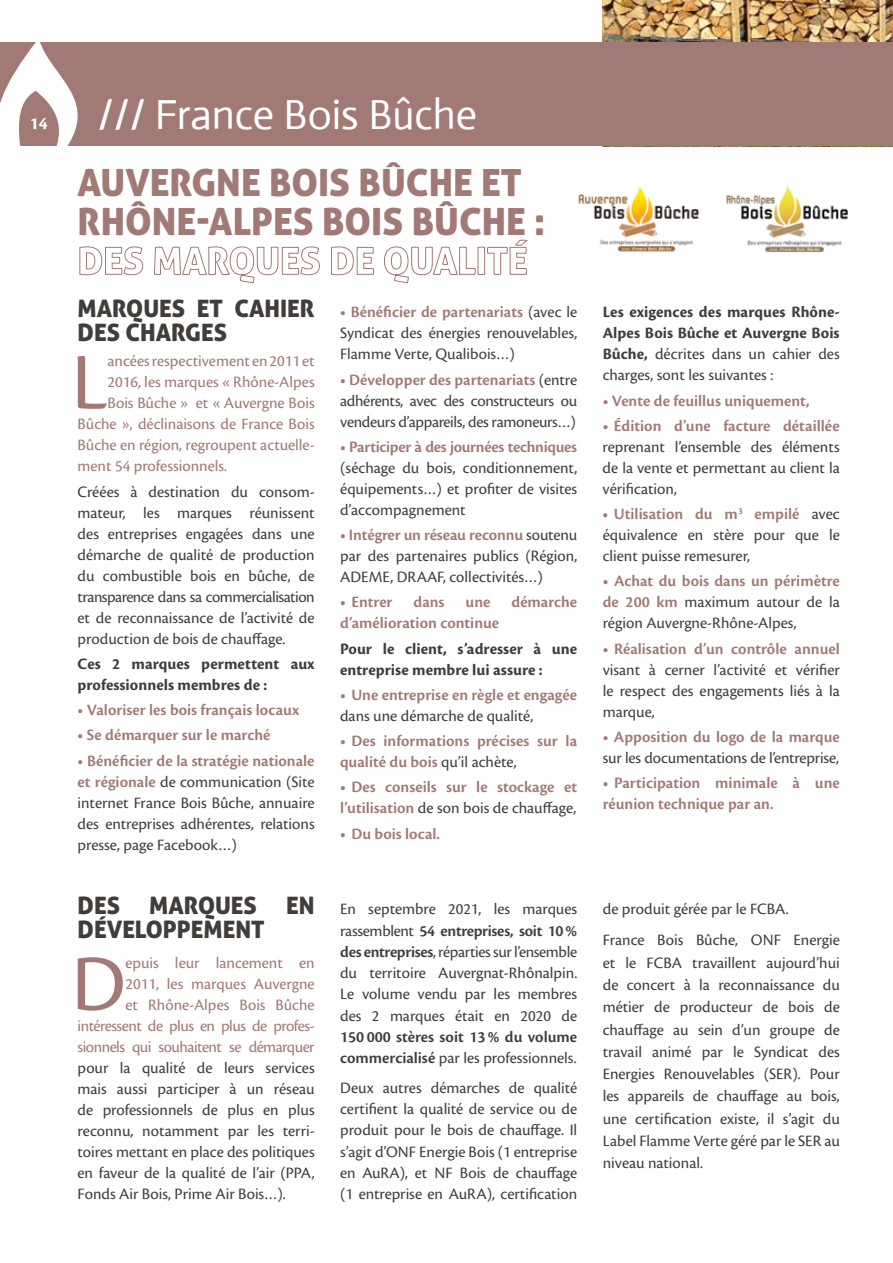
<style>
.page{position:relative;width:893px;height:1263px;background:#fff}
.page>*{position:absolute;margin:0;border:0;box-sizing:border-box;transform-origin:0 0}
.t1{font:83.25px "Cronos Pro";color:#a17975}
.t2{font:42px "Actor";color:#fff}
.t3{font:37.5px/39px "Aller Display";color:#a17975}
.t4{font:24px/24px "Aller Display";color:#413d3a}
.t5{font:700 18px "Cronos Pro";color:#fff}
.t6{font:16.5px/21px "Cronos Pro";color:#413d3a;text-align:justify}
.t7{font:600 16.5px/21px "Cronos Pro";color:#a17975}
.t8{font:16.5px/21px "Cronos Pro";letter-spacing:-.005em;color:#a17975;text-align:right}
.t9{font:700 16.5px/21px "Cronos Pro";letter-spacing:.005em;color:#413d3a}
.t10{font:600 16.5px/21.3px "Cronos Pro";color:#413d3a}
.t11{font:600 16.5px "Cronos Pro";letter-spacing:-.02em;color:#a17975}
.s1{font-family:"Cronos Pro";font-weight:600}
.s2{font-weight:600;color:#a17975}
.s3{font-weight:400;color:#413d3a}
.s4{font-weight:600}
.s5{font-weight:400}
</style>
<div class="page">
<img style="left:603px;top:0;width:290px;height:43px">
<div style="left:0;top:43px;width:893px;height:103px;background:#a17975"></div>
<svg style="left:0;top:42px;width:120px;height:104px"></svg>
<img style="left:578px;top:186px;width:122px;height:66px">
<img style="left:726px;top:186px;width:122px;height:66px">
<p class="t5" style="left:30px;top:113px;width:19px">14</p>
<h2 class="t2" style="left:98px;top:89px;width:381px"><span class="s1">///</span> France Bois Bûche</h2>
<h3 class="t3" style="left:78px;top:163px;width:469px">AUVERGNE BOIS BÛCHE ET<br>RHÔNE-ALPES BOIS BÛCHE :<br>DES MARQUES DE QUALITÉ</h3>
<h3 class="t4" style="left:78px;top:296px;width:239px">MARQUES ET CAHIER<br>DES CHARGES</h3>
<h1 class="t1" style="left:72px;top:335px;width:37px">L</h1>
<p class="t8" style="left:107px;top:351px;width:209px">ancées respectivement en 2011 et</p>
<p class="t8" style="left:107px;top:372px;width:209px">2016, les marques « Rhône-Alpes</p>
<p class="t8" style="left:107px;top:393px;width:209px">Bois Bûche » et « Auvergne Bois</p>
<p class="t8" style="left:78px;top:414px;width:239px">Bûche », déclinaisons de France Bois</p>
<p class="t8" style="left:78px;top:435px;width:239px">Bûche en région, regroupent actuelle-</p>
<p class="t8" style="left:78px;top:456px;width:151px">ment 54 professionnels.</p>
<p class="t6" style="left:78px;top:481px;width:239px">Créées à destination du consom&shy;mateur, les marques réunissent des entreprises engagées dans une démarche de qualité de production du combustible bois en bûche, de transparence dans sa commercialisation et de reconnaissance de l’activité de production de bois de chauffage.</p>
<p class="t9" style="left:78px;top:653px;width:239px">Ces 2 marques permettent aux professionnels membres de :</p>
<p class="t7" style="left:78px;top:700px;width:223px">• Valoriser les bois français locaux</p>
<p class="t7" style="left:78px;top:725px;width:194px">• Se démarquer sur le marché</p>
<p class="t6" style="left:78px;top:750px;width:239px"><span class="s2">• Bénéficier de la stratégie nationale et régionale</span> de communication (Site internet France Bois Bûche, annuaire des entreprises adhérentes, relations presse, page Facebook…)</p>
<h3 class="t4" style="left:78px;top:893px;width:239px">DES MARQUES EN<br>DÉVELOPPEMENT</h3>
<h1 class="t1" style="left:72px;top:936px;width:56px">D</h1>
<p class="t8" style="left:78px;top:952px;width:239px">epuis leur lancement en<br>2011, les marques Auvergne<br>et Rhône-Alpes Bois Bûche intéressent de plus en plus de profes&shy;sionnels qui souhaitent se démarquer</p>
<p class="t6" style="left:78px;top:1057px;width:239px">pour la qualité de leurs services mais aussi participer à un réseau de professionnels de plus en plus reconnu, notamment par les terri&shy;toires mettant en place des politiques en faveur de la qualité de l’air (PPA, Fonds Air Bois, Prime Air Bois…).</p>
<p class="t6" style="left:340px;top:302px;width:239px"><span class="s2">• Bénéficier de partenariats</span> (avec le Syndicat des énergies renouvelables, Flamme Verte, Qualibois…)</p>
<p class="t6" style="left:340px;top:369px;width:239px"><span class="s2">• Développer des partenariats</span> (entre adhérents, avec des constructeurs ou vendeurs d’appareils, des ramoneurs…)</p>
<p class="t11" style="left:340px;top:437px;width:239px">• Participer à des journées techniques</p>
<p class="t6" style="left:340px;top:457px;width:239px">(séchage du bois, conditionnement, équipements…) et profiter de visites d’accompagnement</p>
<p class="t6" style="left:340px;top:524px;width:239px"><span class="s2">• Intégrer un réseau reconnu</span> soutenu par des partenaires publics (Région, ADEME, DRAAF, collectivités…)</p>
<p class="t7" style="left:340px;top:592px;width:54px">• Entrer</p>
<p class="t7" style="left:414px;top:592px;width:33px">dans</p>
<p class="t7" style="left:466px;top:592px;width:26px">une</p>
<p class="t7" style="left:511px;top:592px;width:67px">démarche</p>
<p class="t7" style="left:340px;top:613px;width:161px">d’amélioration continue</p>
<p class="t9" style="left:340px;top:638px;width:239px">Pour le client, s’adresser à une entreprise membre lui assure :</p>
<p class="t7" style="left:340px;top:684px;width:239px">• Une entreprise en règle et engagée</p>
<p class="t6" style="left:340px;top:705px;width:195px">dans une démarche de qualité,</p>
<p class="t7" style="left:340px;top:731px;width:239px">• Des informations précises sur la qualité du bois <span class="s3">qu’il achète,</span></p>
<p class="t7" style="left:340px;top:777px;width:239px">• Des conseils sur le stockage et l’utilisation <span class="s3">de son bois de chauffage,</span></p>
<p class="t7" style="left:340px;top:823px;width:101px">• Du bois local.</p>
<p class="t6" style="left:340px;top:899px;width:239px">En septembre 2021, les marques rassemblent <span class="s4">54 entreprises, soit 10% des entreprises</span>, réparties sur l’ensemble du territoire Auvergnat-Rhônalpin.<br>Le volume vendu par les membres des 2 marques était en 2020 de</p>
<p class="t10" style="left:340px;top:1026px;width:239px">150 000 stères soit 13 % du volume commercialisé <span class="s5">par les professionnels.</span></p>
<p class="t6" style="left:340px;top:1077px;width:239px">Deux autres démarches de qualité certifient la qualité de service ou de produit pour le bois de chauffage. Il s’agit d’ONF Energie Bois (1 entreprise en AuRA), et NF Bois de chauffage (1 entreprise en AuRA), certification</p>
<p class="t9" style="left:603px;top:302px;width:239px;text-align:justify">Les exigences des marques Rhône-Alpes Bois Bûche et Auvergne Bois Bûche, <span class="s5">décrites dans un cahier des charges, sont les suivantes :</span></p>
<p class="t7" style="left:603px;top:390px;width:208px">• Vente de feuillus uniquement,</p>
<p class="t7" style="left:603px;top:415px;width:239px">• Édition d’une facture détaillée</p>
<p class="t6" style="left:603px;top:436px;width:239px">reprenant l’ensemble des éléments de la vente et permettant au client la vérification,</p>
<p class="t6" style="left:603px;top:503px;width:239px"><span class="s2">• Utilisation du m</span><sup>3</sup> <span class="s2">empilé</span> avec équivalence en stère pour que le client puisse remesurer,</p>
<p class="t6" style="left:603px;top:571px;width:239px"><span class="s2">• Achat du bois dans un périmètre de 200 km</span> maximum autour de la région Auvergne-Rhône-Alpes,</p>
<p class="t7" style="left:603px;top:638px;width:239px">• Réalisation d’un contrôle annuel</p>
<p class="t6" style="left:603px;top:659px;width:239px">visant à cerner l’activité et vérifier le respect des engagements liés à la marque,</p>
<p class="t7" style="left:603px;top:726px;width:239px">• Apposition du logo de la marque</p>
<p class="t6" style="left:603px;top:747px;width:238px">sur les documentations de l’entreprise,</p>
<p class="t7" style="left:603px;top:773px;width:239px">• Participation minimale à une réunion technique par an.</p>
<p class="t6" style="left:603px;top:894px;width:239px;line-height:30.8px">de produit gérée par le FCBA.<br>France Bois Bûche, ONF Energie</p>
<p class="t6" style="left:603px;top:951px;width:239px;line-height:22.4px">et le FCBA travaillent aujourd’hui de concert à la reconnaissance du métier de producteur de bois de chauffage au sein d’un groupe de travail animé par le Syndicat des Energies Renouvelables (SER). Pour les appareils de chauffage au bois, une certification existe, il s’agit du Label Flamme Verte géré par le SER au niveau national.</p>
</div>
